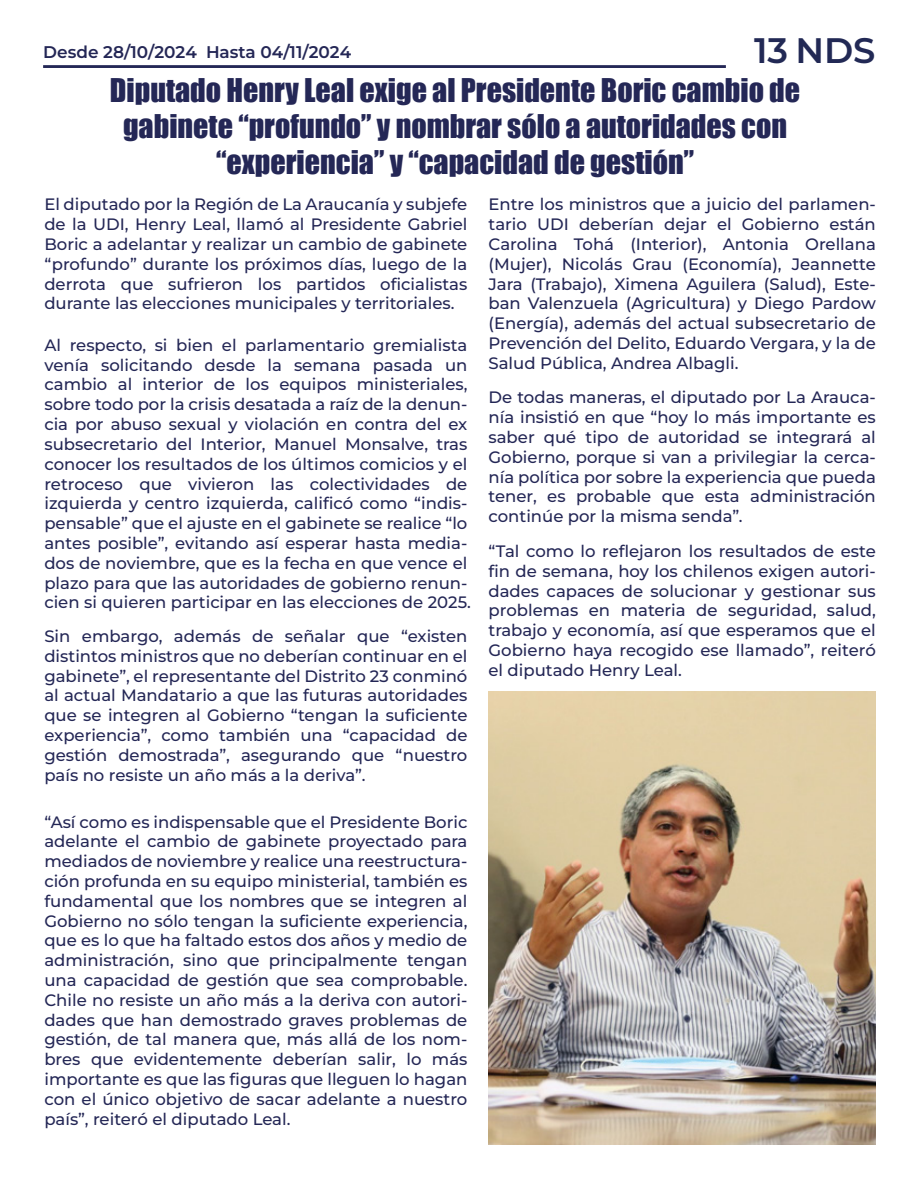
<style>
.page{position:relative;width:917px;height:1187px;background:#fff}
.page>*{position:absolute;margin:0;border:0;box-sizing:border-box;transform-origin:0 0}
.t1{font:600 35.4px "Montserrat";color:#222955}
.t2{font:30px/36px "Impact";color:#242756;text-align:center}
.t3{font:600 16.95px "Montserrat";color:#242756}
.t4{font:500 16.5px/19.8px "Montserrat";color:#242756;text-align:justify}
</style>
<div class="page">
<hr style="left:43px;top:65px;width:683px;height:3px;background:#242756">
<img style="left:488px;top:691px;width:388px;height:453px">
<p class="t3" style="left:43px;top:41px;width:310px">Desde 28/10/2024 Hasta 04/11/2024</p>
<h1 class="t1" style="left:754px;top:27px;width:123px">13 NDS</h1>
<h2 class="t2" style="left:110px;top:71px;width:692px">Diputado Henry Leal exige al Presidente Boric cambio de gabinete “profundo” y nombrar sólo a autoridades con “experiencia” y “capacidad de gestión”</h2>
<p class="t4" style="left:44px;top:194px;width:425px">El diputado por la Región de La Araucanía y subjefe de la UDI, Henry Leal, llamó al Presidente Gabriel Boric a adelantar y realizar un cambio de gabinete “profundo” durante los próximos días, luego de la derrota que sufrieron los partidos oficialistas durante las elecciones municipales y territoriales.</p>
<p class="t4" style="left:488px;top:194px;width:389px">Entre los ministros que a juicio del parlamen&shy;tario UDI deberían dejar el Gobierno están Carolina Tohá (Interior), Antonia Orellana (Mujer), Nicolás Grau (Economía), Jeannette Jara (Trabajo), Ximena Aguilera (Salud), Este&shy;ban Valenzuela (Agricultura) y Diego Pardow (Energía), además del actual subsecretario de Prevención del Delito, Eduardo Vergara, y la de Salud Pública, Andrea Albagli.</p>
<p class="t4" style="left:488px;top:387px;width:389px">De todas maneras, el diputado por La Arauca&shy;nía insistió en que “hoy lo más importante es saber qué tipo de autoridad se integrará al Gobierno, porque si van a privilegiar la cerca&shy;nía política por sobre la experiencia que pueda tener, es probable que esta administración continúe por la misma senda”.</p>
<p class="t4" style="left:488px;top:541px;width:389px">“Tal como lo reflejaron los resultados de este fin de semana, hoy los chilenos exigen autori&shy;dades capaces de solucionar y gestionar sus problemas en materia de seguridad, salud, trabajo y economía, así que esperamos que el Gobierno haya recogido ese llamado”, reiteró el diputado Henry Leal.</p>
<p class="t4" style="left:44px;top:334px;width:428px;text-align:left">Al respecto, si bien el parlamentario gremialista venía solicitando desde la semana pasada un cambio al interior de los equipos ministeriales, sobre todo por la crisis desatada a raíz de la denun&shy;cia por abuso sexual y violación en contra del ex subsecretario del Interior, Manuel Monsalve, tras conocer los resultados de los últimos comicios y el retroceso que vivieron las colectividades de izquierda y centro izquierda, calificó como “indis&shy;pensable” que el ajuste en el gabinete se realice “lo antes posible”, evitando así esperar hasta media&shy;dos de noviembre, que es la fecha en que vence el plazo para que las autoridades de gobierno renun&shy;cien si quieren participar en las elecciones de 2025.</p>
<p class="t4" style="left:44px;top:625px;width:425px">Sin embargo, además de señalar que “existen distintos ministros que no deberían continuar en el gabinete”, el representante del Distrito 23 conminó al actual Mandatario a que las futuras autoridades que se integren al Gobierno “tengan la suficiente experiencia”, como también una “capacidad de gestión demostrada”, asegurando que “nuestro país no resiste un año más a la deriva”.</p>
<p class="t4" style="left:44px;top:811px;width:425px">“Así como es indispensable que el Presidente Boric adelante el cambio de gabinete proyectado para mediados de noviembre y realice una reestructura&shy;ción profunda en su equipo ministerial, también es fundamental que los nombres que se integren al Gobierno no sólo tengan la suficiente experiencia, que es lo que ha faltado estos dos años y medio de administración, sino que principalmente tengan una capacidad de gestión que sea comprobable.<br>Chile no resiste un año más a la deriva con autori&shy;dades que han demostrado graves problemas de gestión, de tal manera que, más allá de los nom&shy;bres que evidentemente deberían salir, lo más importante es que las figuras que lleguen lo hagan con el único objetivo de sacar adelante a nuestro país”, reiteró el diputado Leal.</p>
</div>
